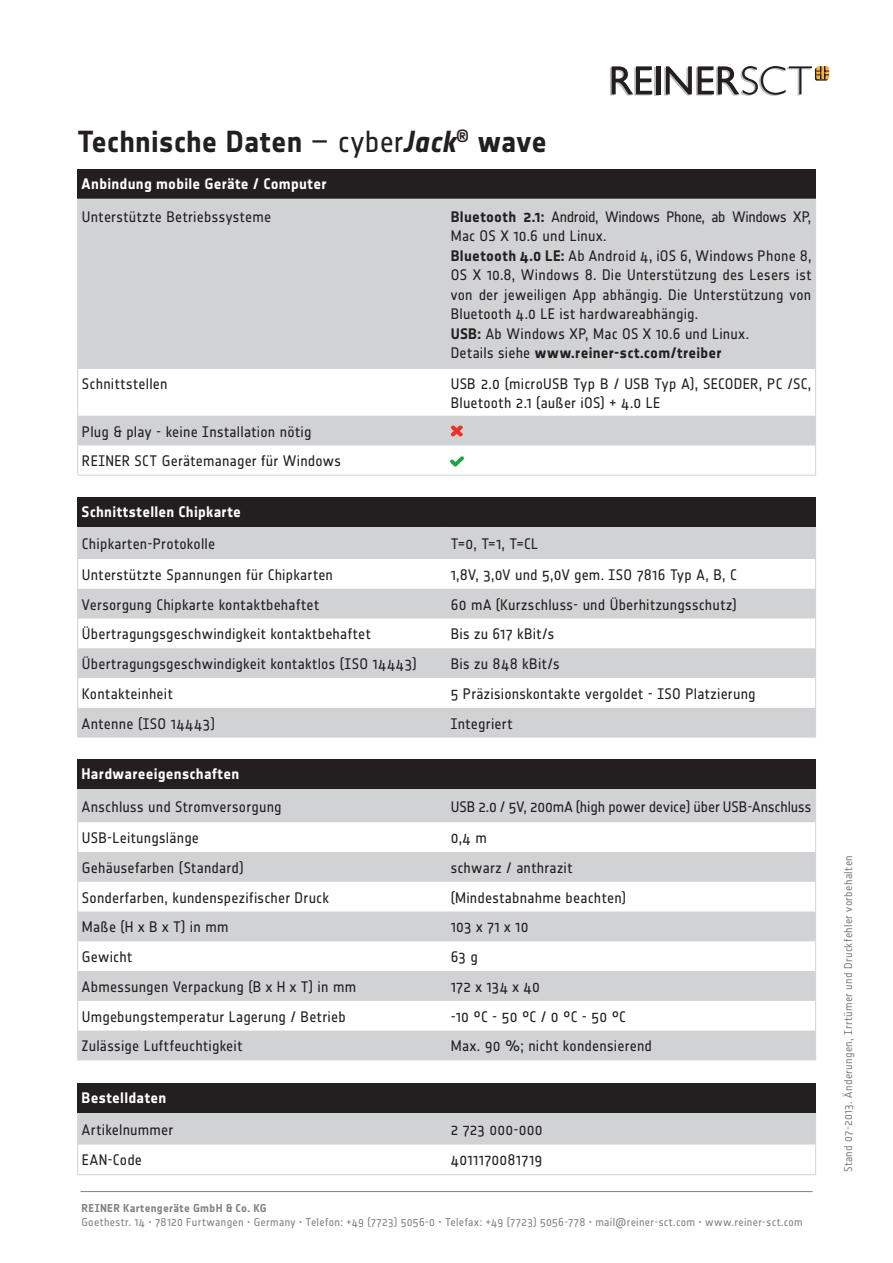
<style>
.page{position:relative;width:893px;height:1263px;background:#fff}
.page>*{position:absolute;margin:0;border:0;box-sizing:border-box;transform-origin:0 0}
.t1{font:700 30px "Notes";letter-spacing:.005em;color:#231f20}
.t2{font:15px/19.5px "Notes";letter-spacing:.015em;color:#231f20}
.t3{font:700 15px "Notes";letter-spacing:.02em;color:#fff}
.t4{font:15px "Notes";letter-spacing:-.005em;color:#231f20}
.t5{font:11.25px "Notes";letter-spacing:.025em;color:#808285}
.t6{font:700 11.25px "Notes";letter-spacing:.03em;color:#808285}
.s1{font-weight:400}
.s2{font-style:italic}
.s3{font-weight:700}
</style>
<div class="page">
<div style="left:77px;top:169px;width:739px;height:30px;background:#231f20"></div>
<svg style="left:78px;top:200px;width:737px;height:245px;fill:#d1d2d4"></svg>
<hr style="left:77px;top:199px;width:369px;height:1px;background:#d1d2d4">
<hr style="left:77px;top:200px;width:1px;height:169px;background:#d1d2d4">
<hr style="left:446px;top:199px;width:370px;height:1px;background:#d1d2d4">
<hr style="left:815px;top:200px;width:1px;height:169px;background:#d1d2d4">
<hr style="left:77px;top:369px;width:1px;height:47px;background:#d1d2d4">
<hr style="left:815px;top:369px;width:1px;height:47px;background:#d1d2d4">
<svg style="left:77px;top:416px;width:1px;height:29px"></svg>
<svg style="left:815px;top:416px;width:1px;height:29px"></svg>
<hr style="left:77px;top:445px;width:1px;height:30px;background:#d1d2d4">
<hr style="left:815px;top:445px;width:1px;height:30px;background:#d1d2d4">
<svg style="left:451px;top:425px;width:11px;height:12px"></svg>
<svg style="left:451px;top:456px;width:12px;height:10px"></svg>
<hr style="left:654px;top:67px;width:4px;height:28px;background:#bcbdc0">
<svg style="left:610px;top:66px;width:42px;height:29px"></svg>
<hr style="left:656px;top:66px;width:4px;height:28px;background:#231f20">
<svg style="left:664px;top:66px;width:165px;height:30px"></svg>
<hr style="left:81px;top:1191px;width:732px;height:1px;background:#808285">
<svg style="left:78px;top:528px;width:737px;height:209px;fill:#d1d2d4"></svg>
<hr style="left:77px;top:527px;width:369px;height:1px;background:#d1d2d4">
<hr style="left:77px;top:528px;width:1px;height:31px;background:#d1d2d4">
<hr style="left:446px;top:527px;width:370px;height:1px;background:#d1d2d4">
<hr style="left:815px;top:528px;width:1px;height:31px;background:#d1d2d4">
<hr style="left:77px;top:559px;width:1px;height:30px;background:#d1d2d4">
<hr style="left:815px;top:559px;width:1px;height:30px;background:#d1d2d4">
<svg style="left:77px;top:589px;width:1px;height:29px"></svg>
<svg style="left:815px;top:589px;width:1px;height:29px"></svg>
<hr style="left:77px;top:618px;width:1px;height:30px;background:#d1d2d4">
<hr style="left:815px;top:618px;width:1px;height:30px;background:#d1d2d4">
<hr style="left:77px;top:648px;width:1px;height:30px;background:#d1d2d4">
<hr style="left:815px;top:648px;width:1px;height:30px;background:#d1d2d4">
<hr style="left:77px;top:678px;width:1px;height:30px;background:#d1d2d4">
<hr style="left:815px;top:678px;width:1px;height:30px;background:#d1d2d4">
<svg style="left:77px;top:708px;width:1px;height:29px"></svg>
<svg style="left:815px;top:708px;width:1px;height:29px"></svg>
<div style="left:77px;top:498px;width:739px;height:29px;background:#231f20"></div>
<svg style="left:78px;top:789px;width:737px;height:271px;fill:#d1d2d4"></svg>
<hr style="left:77px;top:788px;width:369px;height:1px;background:#d1d2d4">
<hr style="left:77px;top:789px;width:1px;height:33px;background:#d1d2d4">
<hr style="left:446px;top:788px;width:370px;height:1px;background:#d1d2d4">
<hr style="left:815px;top:789px;width:1px;height:33px;background:#d1d2d4">
<hr style="left:77px;top:822px;width:1px;height:30px;background:#d1d2d4">
<hr style="left:815px;top:822px;width:1px;height:30px;background:#d1d2d4">
<hr style="left:77px;top:852px;width:1px;height:30px;background:#d1d2d4">
<hr style="left:815px;top:852px;width:1px;height:30px;background:#d1d2d4">
<svg style="left:77px;top:882px;width:1px;height:29px"></svg>
<svg style="left:815px;top:882px;width:1px;height:29px"></svg>
<hr style="left:77px;top:911px;width:1px;height:30px;background:#d1d2d4">
<hr style="left:815px;top:911px;width:1px;height:30px;background:#d1d2d4">
<hr style="left:77px;top:941px;width:1px;height:30px;background:#d1d2d4">
<hr style="left:815px;top:941px;width:1px;height:30px;background:#d1d2d4">
<hr style="left:77px;top:971px;width:1px;height:30px;background:#d1d2d4">
<hr style="left:815px;top:971px;width:1px;height:30px;background:#d1d2d4">
<svg style="left:77px;top:1001px;width:1px;height:29px"></svg>
<svg style="left:815px;top:1001px;width:1px;height:29px"></svg>
<hr style="left:77px;top:1030px;width:1px;height:30px;background:#d1d2d4">
<hr style="left:815px;top:1030px;width:1px;height:30px;background:#d1d2d4">
<div style="left:77px;top:759px;width:739px;height:29px;background:#231f20"></div>
<hr style="left:77px;top:475px;width:739px;height:1px;background:#d1d2d4">
<div style="left:78px;top:1114px;width:737px;height:30px;background:#d1d2d4"></div>
<hr style="left:77px;top:1113px;width:369px;height:1px;background:#d1d2d4">
<hr style="left:77px;top:1113px;width:1px;height:31px;background:#d1d2d4">
<hr style="left:446px;top:1113px;width:370px;height:1px;background:#d1d2d4">
<hr style="left:815px;top:1113px;width:1px;height:31px;background:#d1d2d4">
<hr style="left:77px;top:1144px;width:1px;height:30px;background:#d1d2d4">
<hr style="left:815px;top:1144px;width:1px;height:30px;background:#d1d2d4">
<div style="left:77px;top:1083px;width:739px;height:30px;background:#231f20"></div>
<hr style="left:77px;top:1174px;width:739px;height:1px;background:#d1d2d4">
<h1 class="t1" style="left:77px;top:124px;width:471px">Technische Daten <span class="s1">– cyber</span><span class="s2">Jack</span><sup>®</sup> wave</h1>
<p class="t3" style="left:82px;top:175px;width:246px">Anbindung mobile Geräte / Computer</p>
<p class="t2" style="left:82px;top:207px;width:191px">Unterstützte Betriebssysteme</p>
<p class="t2" style="left:451px;top:207px;width:362px"><span class="s3">Bluetooth 2.1:</span> Android, Windows Phone, ab Windows XP, Mac OS X 10.6 und Linux.<br><span class="s3">Bluetooth 4.0 LE:</span> Ab Android 4, iOS 6, Windows Phone 8, OS X 10.8, Windows 8. Die Unterstützung des Lesers ist von der jeweiligen App abhängig. Die Unterstützung von Bluetooth 4.0 LE ist hardwareabhängig.<br><span class="s3">USB:</span> Ab Windows XP, Mac OS X 10.6 und Linux.<br>Details siehe <span class="s3">www.reiner-sct.com/treiber</span></p>
<p class="t2" style="left:82px;top:374px;width:87px">Schnittstellen</p>
<p class="t2" style="left:451px;top:373px;width:362px">USB 2.0 (microUSB Typ B / USB Typ A), SECODER, PC /SC,<br>Bluetooth 2.1 (außer iOS) + 4.0 LE</p>
<p class="t2" style="left:82px;top:416px;width:261px;line-height:29.7px">Plug &amp; play - keine Installation nötig<br>REINER SCT Gerätemanager für Windows</p>
<p class="t3" style="left:82px;top:504px;width:161px">Schnittstellen Chipkarte</p>
<p class="t2" style="left:82px;top:534px;width:135px">Chipkarten-Protokolle</p>
<p class="t2" style="left:451px;top:534px;width:89px">T=0, T=1, T=CL</p>
<p class="t2" style="left:82px;top:565px;width:253px">Unterstützte Spannungen für Chipkarten</p>
<p class="t2" style="left:451px;top:565px;width:287px">1,8V, 3,0V und 5,0V gem. ISO 7816 Typ A, B, C</p>
<p class="t2" style="left:82px;top:594px;width:239px">Versorgung Chipkarte kontaktbehaftet</p>
<p class="t2" style="left:451px;top:594px;width:288px">60 mA (Kurzschluss- und Überhitzungsschutz)</p>
<p class="t2" style="left:82px;top:624px;width:290px">Übertragungsgeschwindigkeit kontaktbehaftet</p>
<p class="t2" style="left:451px;top:624px;width:105px">Bis zu 617 kBit/s</p>
<p class="t2" style="left:82px;top:654px;width:336px">Übertragungsgeschwindigkeit kontaktlos (ISO 14443)</p>
<p class="t2" style="left:451px;top:654px;width:110px">Bis zu 848 kBit/s</p>
<p class="t2" style="left:82px;top:684px;width:92px">Kontakteinheit</p>
<p class="t2" style="left:451px;top:684px;width:306px">5 Präzisionskontakte vergoldet - ISO Platzierung</p>
<p class="t2" style="left:82px;top:714px;width:135px">Antenne (ISO 14443)</p>
<p class="t2" style="left:451px;top:714px;width:63px">Integriert</p>
<p class="t3" style="left:82px;top:765px;width:159px">Hardwareeigenschaften</p>
<p class="t2" style="left:82px;top:796px;width:201px">Anschluss und Stromversorgung</p>
<p class="t4" style="left:451px;top:798px;width:362px">USB 2.0 / 5V, 200mA (high power device) über USB-Anschluss</p>
<p class="t2" style="left:82px;top:828px;width:119px">USB-Leitungslänge</p>
<p class="t2" style="left:451px;top:828px;width:38px">0,4 m</p>
<p class="t2" style="left:82px;top:858px;width:163px">Gehäusefarben (Standard)</p>
<p class="t2" style="left:451px;top:858px;width:123px">schwarz / anthrazit</p>
<p class="t2" style="left:82px;top:887px;width:248px">Sonderfarben, kundenspezifischer Druck</p>
<p class="t2" style="left:451px;top:887px;width:177px">(Mindestabnahme beachten)</p>
<p class="t2" style="left:82px;top:917px;width:148px">Maße (H x B x T) in mm</p>
<p class="t2" style="left:451px;top:917px;width:79px">103 x 71 x 10</p>
<p class="t2" style="left:82px;top:947px;width:52px">Gewicht</p>
<p class="t2" style="left:451px;top:947px;width:29px">63 g</p>
<p class="t2" style="left:82px;top:977px;width:276px">Abmessungen Verpackung (B x H x T) in mm</p>
<p class="t2" style="left:451px;top:977px;width:91px">172 x 134 x 40</p>
<p class="t2" style="left:82px;top:1007px;width:265px">Umgebungstemperatur Lagerung / Betrieb</p>
<p class="t2" style="left:451px;top:1007px;width:177px">-10 °C - 50 °C / 0 °C - 50 °C</p>
<p class="t2" style="left:82px;top:1036px;width:162px">Zulässige Luftfeuchtigkeit</p>
<p class="t2" style="left:451px;top:1036px;width:203px">Max. 90 %; nicht kondensierend</p>
<p class="t3" style="left:82px;top:1089px;width:86px">Bestelldaten</p>
<p class="t2" style="left:82px;top:1120px;width:93px">Artikelnummer</p>
<p class="t2" style="left:451px;top:1120px;width:93px">2 723 000-000</p>
<p class="t2" style="left:82px;top:1150px;width:62px">EAN-Code</p>
<p class="t2" style="left:451px;top:1150px;width:93px">4011170081719</p>
<p class="t6" style="left:81px;top:1202px;width:187px">REINER Kartengeräte GmbH &amp; Co. KG</p>
<p class="t5" style="left:81px;top:1216px;width:723px">Goethestr. 14 • 78120 Furtwangen • Germany • Telefon: +49 (7723) 5056-0 • Telefax: +49 (7723) 5056-778 • mail@reiner-sct.com • www.reiner-sct.com</p>
<p class="t5" style="left:842px;top:1172px;width:318px;rotate:-90deg">Stand 07-2013. Änderungen, Irrtümer und Druckfehler vorbehalten</p>
</div>
